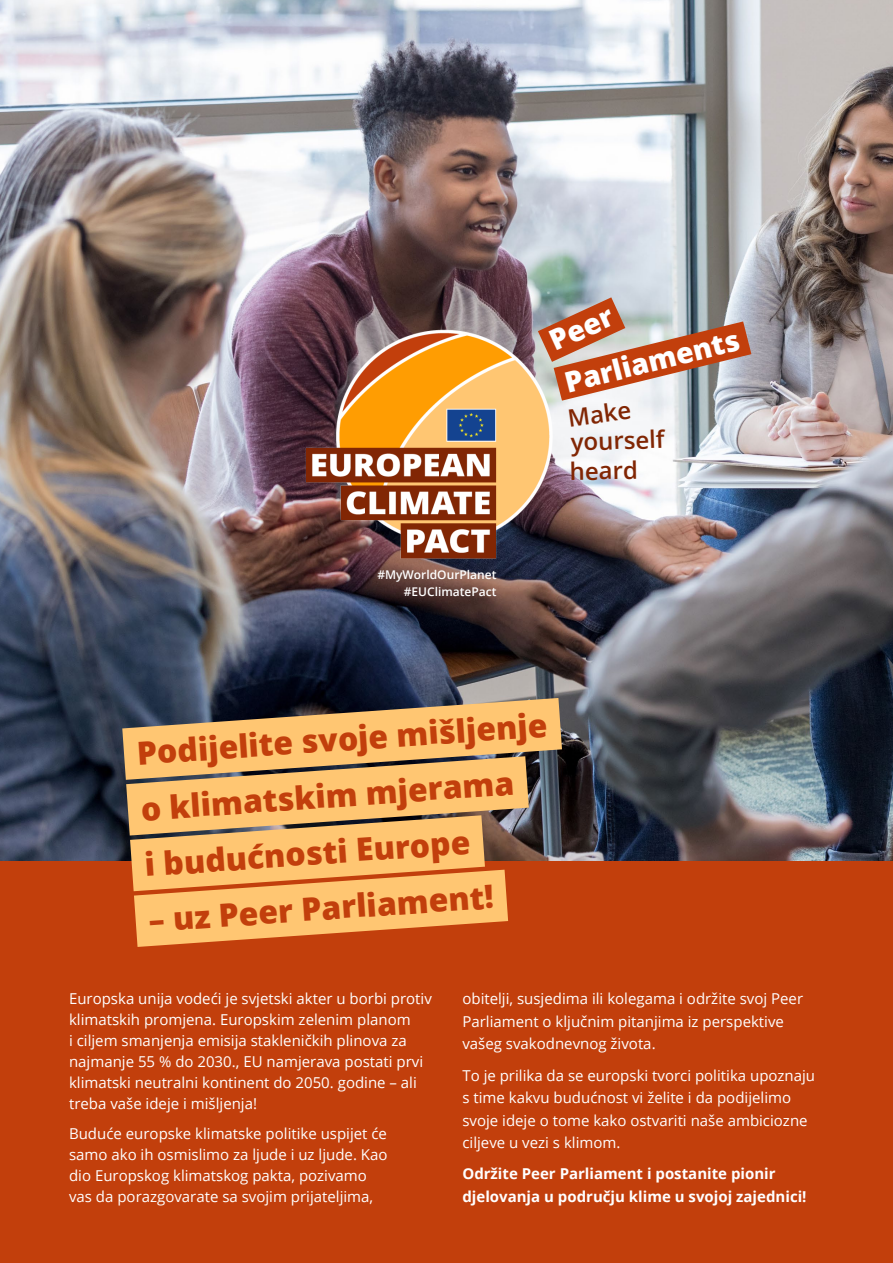
<style>
.page{position:relative;width:893px;height:1263px;background:#fff}
.page>*{position:absolute;margin:0;border:0;box-sizing:border-box;transform-origin:0 0}
.P1H1{font:800 31.95px "Open Sans";color:#c23f0c}
.t1{font:800 28.5px "Open Sans";color:#fff}
.t2{font:600 24px "Open Sans";color:#812604}
.P1T1{font:15px/21px "Open Sans";color:#fff}
.P1T1-2{font:700 15px/22.6px "Open Sans";color:#fff}
.t3{font:600 12px "Open Sans";color:#fff}
</style>
<div class="page">
<img style="left:0;top:0;width:893px;height:861px">
<div style="left:0;top:861px;width:893px;height:402px;background:#c23f0c"></div>
<svg style="left:592px;top:297px;width:159px;height:104px;background:#be907f"></svg>
<img style="left:270px;top:277px;width:322px;height:299px">
<svg style="left:122px;top:698px;width:440px;height:249px;background:#d9a15f"></svg>
<p class="t3" style="left:377px;top:567px;width:121px">#MyWorldOurPlanet</p>
<p class="t3" style="left:404px;top:583px;width:94px">#EUClimatePact</p>
<p class="t1" style="left:542px;top:323px;width:68px;rotate:-25deg">Peer</p>
<p class="t1" style="left:560px;top:361px;width:180px;rotate:-14deg">Parliaments</p>
<p class="t2" style="left:566px;top:402px;width:65px;rotate:-8deg">Make</p>
<p class="t2" style="left:570px;top:426px;width:96px;rotate:-2deg">yourself</p>
<p class="t2" style="left:569px;top:455px;width:70px;rotate:-1deg">heard</p>
<p class="P1H1" style="left:135px;top:729px;width:413px;rotate:-4deg">Podijelite svoje mišljenje</p>
<p class="P1H1" style="left:139px;top:785px;width:376px;rotate:-4deg">o klimatskim mjerama</p>
<p class="P1H1" style="left:143px;top:840px;width:328px;rotate:-4deg">i budućnosti Europe</p>
<p class="P1H1" style="left:147px;top:896px;width:347px;rotate:-4deg">– uz Peer Parliament!</p>
<p class="P1T1" style="left:69px;top:988px;width:364px">Europska unija vodeći je svjetski akter u borbi protiv klimatskih promjena. Europskim zelenim planom<br>i ciljem smanjenja emisija stakleničkih plinova za najmanje 55 % do 2030., EU namjerava postati prvi klimatski neutralni kontinent do 2050. godine – ali treba vaše ideje i mišljenja!</p>
<p class="P1T1" style="left:69px;top:1122px;width:320px">Buduće europske klimatske politike uspijet će samo ako ih osmislimo za ljude i uz ljude. Kao dio Europskog klimatskog pakta, pozivamo vas da porazgovarate sa svojim prijateljima,</p>
<p class="P1T1" style="left:462px;top:987px;width:342px;line-height:22.6px">obitelji, susjedima ili kolegama i održite svoj Peer<br>Parliament o ključnim pitanjima iz perspektive vašeg svakodnevnog života.</p>
<p class="P1T1" style="left:462px;top:1063px;width:354px;line-height:22.6px">To je prilika da se europski tvorci politika upoznaju s time kakvu budućnost vi želite i da podijelimo svoje ideje o tome kako ostvariti naše ambiciozne ciljeve u vezi s klimom.</p>
<p class="P1T1-2" style="left:462px;top:1162px;width:346px">Održite Peer Parliament i postanite pionir djelovanja u području klime u svojoj zajednici!</p>
</div>
